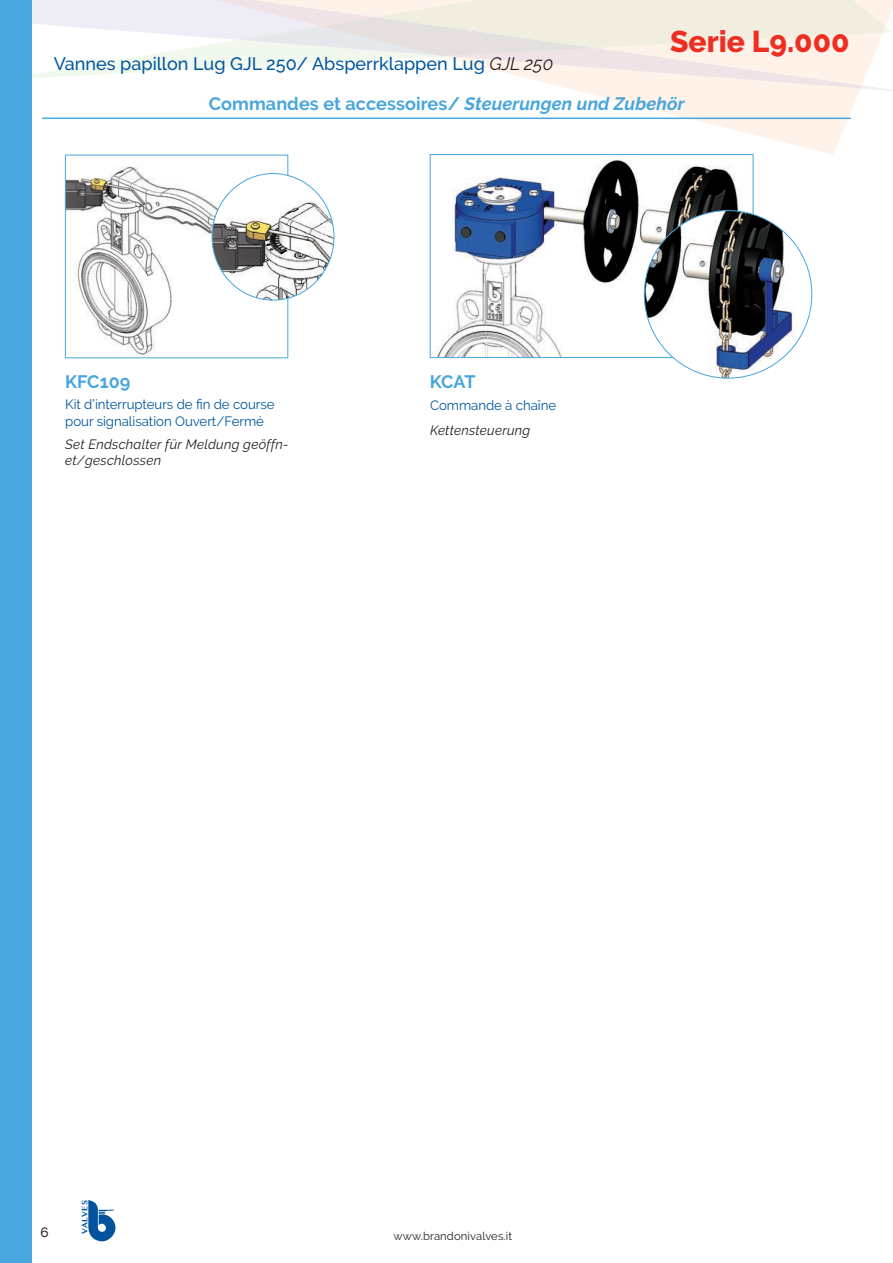
<style>
.page{position:relative;width:893px;height:1263px;background:#fff}
.page>*{position:absolute;margin:0;border:0;box-sizing:border-box;transform-origin:0 0}
.t1{font:800 30px "Raleway";color:#ee2e22}
.t2{font:700 18px "Raleway";letter-spacing:.005em;color:#48a6dc}
.t3{font:500 18px "Raleway";color:#01559d}
.t4{font:13.5px/16.2px "Raleway";color:#01559d}
.t5{font:italic 13.5px/16.2px "Raleway";letter-spacing:.02em;color:#231f20}
.t6{font:500 13.5px "Raleway";color:#231f20}
.t7{font:11.25px "Raleway";letter-spacing:.01em;color:#231f20}
.t8{font:700 7.8px "Lao MN";color:#01549b}
.s1{font-weight:400;font-style:italic;color:#231f20}
.s2{font-style:italic}
</style>
<div class="page">
<svg style="left:64px;top:92px;width:795px;height:63px"></svg>
<svg style="left:32px;top:0;width:861px;height:92px"></svg>
<svg style="left:165px;top:0;width:697px;height:88px"></svg>
<svg style="left:239px;top:0;width:647px;height:56px;background:#f1ece3"></svg>
<svg style="left:88px;top:1200px;width:27px;height:41px"></svg>
<div style="left:0;top:0;width:32px;height:1263px;background:#48a6dc"></div>
<hr style="left:42px;top:118px;width:809px;height:1px;background:#48a6dc">
<img style="left:67px;top:167px;width:177px;height:189px">
<div style="left:65px;top:155px;width:223px;height:203px;border:1px solid #48a6dc"></div>
<div style="left:212px;top:174px;width:122px;height:126px;background:#fff;border-radius:50%"></div>
<img style="left:212px;top:184px;width:122px;height:116px">
<img style="left:437px;top:159px;width:303px;height:197px">
<div style="left:430px;top:154px;width:323px;height:204px;border:1px solid #48a6dc"></div>
<img style="left:644px;top:211px;width:155px;height:167px">
<p class="t3" style="left:54px;top:54px;width:501px">Vannes papillon Lug GJL 250/ Absperrklappen Lug <span class="s1">GJL 250</span></p>
<p class="t1" style="left:670px;top:25px;width:181px">Serie L9.000</p>
<p class="t2" style="left:209px;top:94px;width:477px">Commandes et accessoires/● <span class="s2">Steuerungen und Zubehör</span></p>
<p class="t2" style="left:65px;top:371px;width:67px">KFC109</p>
<p class="t2" style="left:430px;top:371px;width:47px">KCAT</p>
<p class="t4" style="left:65px;top:397px;width:211px">Kit d’interrupteurs de fin de course pour signalisation Ouvert/Fermé</p>
<p class="t5" style="left:65px;top:436px;width:225px">Set Endschalter für Meldung geöffn&shy;et/geschlossen</p>
<p class="t4" style="left:430px;top:397px;width:128px">Commande à chaîne</p>
<p class="t5" style="left:430px;top:422px;width:102px">Kettensteuerung</p>
<p class="t6" style="left:40px;top:1225px;width:10px">6</p>
<p class="t8" style="left:80px;top:1233px;width:35px;rotate:-90deg">VALVES</p>
<p class="t7" style="left:394px;top:1229px;width:120px">www.brandonivalves.it</p>
</div>
